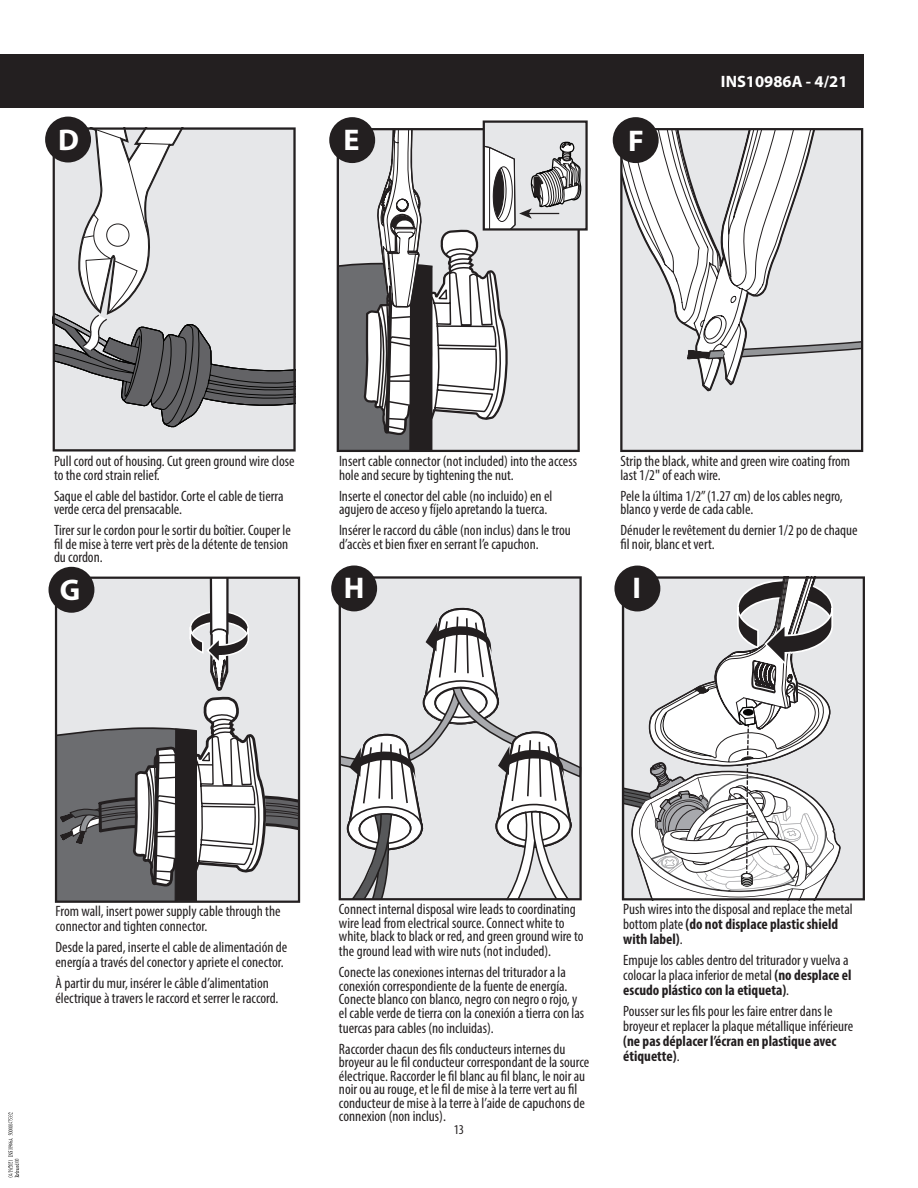
<style>
.page{position:relative;width:918px;height:1188px;background:#fff}
.page>*{position:absolute;margin:0;border:0;box-sizing:border-box;transform-origin:0 0}
.t1{font:700 30px "Myriad Pro";color:#fff}
.t2{font:700 16.5px "Myriad Pro";color:#fff}
.t3{font:condensed 15px/13.5px "Myriad Pro";color:#231f20}
.t4{font:condensed 13.5px "Myriad Pro";color:#231f20}
.s1{font-stretch:normal}
.s2{font-weight:700}
</style>
<div class="page">
<div style="left:0;top:54px;width:864px;height:54px;background:#231f20"></div>
<svg style="left:339px;top:576px;width:243px;height:324px;fill:#e6e7e9"></svg>
<div style="left:331px;top:566px;width:46px;height:45px;background:#231f20;border-radius:50%"></div>
<svg style="left:53px;top:127px;width:243px;height:324px;background:#c7c7c9"></svg>
<div style="left:45px;top:117px;width:46px;height:45px;background:#231f20;border-radius:50%"></div>
<div style="left:329px;top:117px;width:46px;height:46px;background:#231f20;border-radius:50%"></div>
<div style="left:484px;top:122px;width:103px;height:107px;background:#e6e7e9"></div>
<svg style="left:336px;top:128px;width:245px;height:324px"></svg>
<div style="left:483px;top:120px;width:105px;height:111px;border:2px solid #231f20"></div>
<svg style="left:620px;top:128px;width:243px;height:324px;fill:#e6e7e9"></svg>
<div style="left:613px;top:117px;width:46px;height:46px;background:#231f20;border-radius:50%"></div>
<svg style="left:58px;top:580px;width:239px;height:320px;background:#b5b5b7"></svg>
<div style="left:55px;top:577px;width:245px;height:326px;border:2px solid #231f20"></div>
<div style="left:49px;top:567px;width:45px;height:46px;background:#231f20;border-radius:50%"></div>
<svg style="left:622px;top:576px;width:243px;height:324px"></svg>
<div style="left:614px;top:566px;width:46px;height:45px;background:#231f20;border-radius:50%"></div>
<svg style="left:8px;top:1112px;width:11px;height:65px"></svg>
<p class="t1" style="left:58px;top:120px;width:22px">D</p>
<p class="t1" style="left:344px;top:120px;width:18px">E</p>
<p class="t1" style="left:628px;top:122px;width:17px">F</p>
<p class="t2" style="left:721px;top:71px;width:128px">INS10986A - 4/21</p>
<p class="t3" style="left:54px;top:454px;width:242px">Pull cord out of housing. Cut green ground wire close to the cord strain relief.</p>
<p class="t3" style="left:54px;top:489px;width:231px">Saque el cable del bastidor. Corte el cable de tierra verde cerca del prensacable.</p>
<p class="t3" style="left:54px;top:523px;width:238px">Tirer sur le cordon pour le sortir du boîtier. Couper le fil de mise à terre vert près de la détente de tension du cordon.</p>
<p class="t3" style="left:339px;top:454px;width:240px">Insert cable connector (not included) into the access hole and secure by tightening the nut.</p>
<p class="t3" style="left:339px;top:489px;width:215px">Inserte el conector del cable (no incluido) en el agujero de acceso y fíjelo apretando la tuerca.</p>
<p class="t3" style="left:339px;top:523px;width:233px">Insérer le raccord du câble (non inclus) dans le trou d’accès et bien fixer en serrant l’e capuchon.</p>
<p class="t3" style="left:620px;top:455px;width:231px">Strip the black, white and green wire coating from last 1/2<span class="s1">"</span> of each wire.</p>
<p class="t3" style="left:620px;top:489px;width:224px">Pele la última 1/2” (1.27 cm) de los cables negro, blanco y verde de cada cable.</p>
<p class="t3" style="left:620px;top:524px;width:239px">Dénuder le revêtement du dernier 1/2 po de chaque fil noir, blanc et vert.</p>
<p class="t1" style="left:344px;top:568px;width:22px">H</p>
<p class="t1" style="left:60px;top:570px;width:22px">G</p>
<p class="t1" style="left:632px;top:568px;width:10px">I</p>
<p class="t3" style="left:56px;top:903px;width:227px;line-height:15px">From wall, insert power supply cable through the connector and tighten connector.</p>
<p class="t3" style="left:56px;top:939px;width:233px;line-height:15px">Desde la pared, inserte el cable de alimentación de energía a través del conector y apriete el conector.</p>
<p class="t3" style="left:56px;top:975px;width:224px;line-height:15px">À partir du mur, insérer le câble d’alimentation électrique à travers le raccord et serrer le raccord.</p>
<p class="t3" style="left:339px;top:903px;width:246px">Connect internal disposal wire leads to coordinating wire lead from electrical source. Connect white to white, black to black or red, and green ground wire to</p>
<p class="t3" style="left:339px;top:945px;width:214px">the ground lead with wire nuts (not included).</p>
<p class="t3" style="left:339px;top:966px;width:247px">Conecte las conexiones internas del triturador a la conexión correspondiente de la fuente de energía.<br>Conecte blanco con blanco, negro con negro o rojo, y el cable verde de tierra con la conexión a tierra con las</p>
<p class="t3" style="left:339px;top:1021px;width:156px">tuercas para cables (no incluidas).</p>
<p class="t3" style="left:339px;top:1042px;width:252px">Raccorder chacun des fils conducteurs internes du broyeur au le fil conducteur correspondant de la source électrique. Raccorder le fil blanc au fil blanc, le noir au noir ou au rouge, et le fil de mise à la terre vert au fil conducteur de mise à la terre à l’aide de capuchons de connexion (non inclus).</p>
<p class="t4" style="left:454px;top:1121px;width:12px">13</p>
<p class="t3" style="left:623px;top:902px;width:231px;line-height:15px">Push wires into the disposal and replace the metal bottom plate <span class="s2">(do not displace plastic shield with label)</span>.</p>
<p class="t3" style="left:623px;top:953px;width:230px;line-height:15px">Empuje los cables dentro del triturador y vuelva a colocar la placa inferior de metal <span class="s2">(no desplace el escudo plástico con la etiqueta)</span>.</p>
<p class="t3" style="left:623px;top:1004px;width:231px;line-height:15px">Pousser sur les fils pour les faire entrer dans le broyeur et replacer la plaque métallique inférieure <span class="s2">(ne pas déplacer l’écran en plastique avec étiquette)</span>.</p>
</div>
